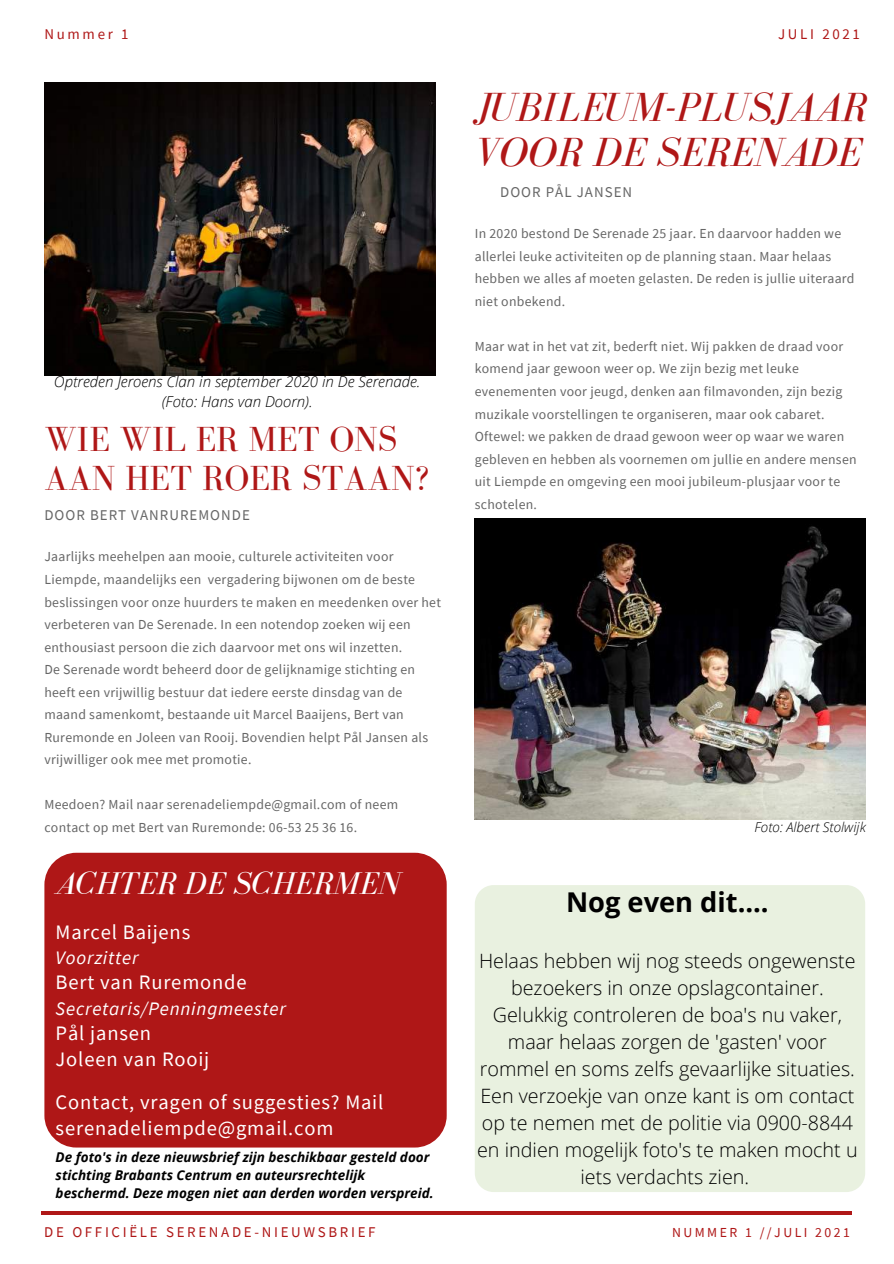
<style>
.page{position:relative;width:894px;height:1264px;background:#fff}
.page>*{position:absolute;margin:0;border:0;box-sizing:border-box;transform-origin:0 0}
.t1{font:italic 41.85px/45px "Bodoni FLF";color:#af1717}
.t2{font:35.85px/39.5px "Bodoni FLF";color:#af1717}
.t3{font:italic 32.25px "Bodoni FLF";color:#fff}
.t4{font:700 27.3px "Open Sans";color:#000}
.t5{font:20.55px/26.4px "Source Sans Pro";letter-spacing:.04em;color:#fff}
.t6{font:300 19.8px/27px "Open Sans";color:#000;text-align:center}
.t7{font:italic 19.05px "Source Sans Pro";letter-spacing:.04em;color:#fff}
.t8{font:italic 300 15px/20.2px "Open Sans";color:#000;text-align:center}
.t9{font:14.85px "Source Sans Pro";letter-spacing:.18em;color:#af1717}
.t10{font:14.85px "Source Sans Pro";letter-spacing:.07em;color:#666}
.t11{font:13.8px/22.5px "Source Sans Pro";letter-spacing:.02em;color:#666}
.t12{font:13.8px "Source Sans Pro";letter-spacing:.18em;color:#af1717}
.t13{font:italic 700 13.5px/18px "Open Sans";color:#000}
.t14{font:italic 300 13.5px "Open Sans";color:#000}
</style>
<div class="page">
<img style="left:474px;top:518px;width:391px;height:301px">
<img style="left:44px;top:82px;width:391px;height:293px">
<div style="left:44px;top:852px;width:402px;height:295px;background:#af1717;border-radius:32px"></div>
<hr style="left:42px;top:1211px;width:809px;height:3px;background:#af1717">
<div style="left:474px;top:885px;width:390px;height:306px;background:#e9f1e0;border-radius:19px"></div>
<p class="t9" style="left:44px;top:25px;width:86px">Nummer 1</p>
<p class="t9" style="left:777px;top:25px;width:83px">JULI 2021</p>
<p class="t8" style="left:54px;top:371px;width:368px">Optreden Jeroens Clan in september 2020 in De Serenade. (Foto: Hans van Doorn).</p>
<h2 class="t2" style="left:44px;top:419px;width:386px">WIE WIL ER MET ONS<br>AAN HET ROER STAAN?</h2>
<p class="t10" style="left:44px;top:505px;width:207px">DOOR BERT VANRUREMONDE</p>
<p class="t11" style="left:44px;top:545px;width:398px">Jaarlijks meehelpen aan mooie, culturele activiteiten voor Liempde, maandelijks een vergadering bijwonen om de beste beslissingen voor onze huurders te maken en meedenken over het verbeteren van De Serenade. In een notendop zoeken wij een enthousiast persoon die zich daarvoor met ons wil inzetten.<br>De Serenade wordt beheerd door de gelijknamige stichting en heeft een vrijwillig bestuur dat iedere eerste dinsdag van de maand samenkomt, bestaande uit Marcel Baaijens, Bert van Ruremonde en Joleen van Rooij. Bovendien helpt Pål Jansen als vrijwilliger ook mee met promotie.</p>
<p class="t11" style="left:44px;top:793px;width:355px">Meedoen? Mail naar serenadeliempde@gmail.com of neem contact op met Bert van Ruremonde: 06-53 25 36 16.</p>
<h3 class="t3" style="left:56px;top:865px;width:346px">ACHTER DE SCHERMEN</h3>
<h3 class="t5" style="left:56px;top:918px;width:136px">Marcel Baijens</h3>
<h3 class="t7" style="left:56px;top:945px;width:84px">Voorzitter</h3>
<h3 class="t5" style="left:56px;top:968px;width:192px">Bert van Ruremonde</h3>
<h3 class="t7" style="left:56px;top:995px;width:232px">Secretaris/Penningmeester</h3>
<h3 class="t5" style="left:56px;top:1019px;width:155px">Pål jansen<br>Joleen van Rooij</h3>
<h3 class="t5" style="left:56px;top:1088px;width:329px">Contact, vragen of suggesties? Mail serenadeliempde@gmail.com</h3>
<p class="t13" style="left:56px;top:1147px;width:379px">De foto's in deze nieuwsbrief zijn beschikbaar gesteld door stichting Brabants Centrum en auteursrechtelijk beschermd. Deze mogen niet aan derden worden verspreid.</p>
<h1 class="t1" style="left:474px;top:84px;width:394px">JUBILEUM-PLUSJAAR<br>VOOR DE SERENADE</h1>
<p class="t10" style="left:500px;top:182px;width:133px">DOOR PÅL JANSEN</p>
<p class="t11" style="left:474px;top:222px;width:381px">In 2020 bestond De Serenade 25 jaar. En daarvoor hadden we allerlei leuke activiteiten op de planning staan. Maar helaas hebben we alles af moeten gelasten. De reden is jullie uiteraard niet onbekend.</p>
<p class="t11" style="left:474px;top:335px;width:383px">Maar wat in het vat zit, bederft niet. Wij pakken de draad voor komend jaar gewoon weer op. We zijn bezig met leuke evenementen voor jeugd, denken aan filmavonden, zijn bezig muzikale voorstellingen te organiseren, maar ook cabaret.<br>Oftewel: we pakken de draad gewoon weer op waar we waren gebleven en hebben als voornemen om jullie en andere mensen uit Liempde en omgeving een mooi jubileum-plusjaar voor te schotelen.</p>
<p class="t14" style="left:754px;top:817px;width:113px">Foto: Albert Stolwijk</p>
<h3 class="t4" style="left:566px;top:882px;width:204px">Nog even dit....</h3>
<p class="t6" style="left:477px;top:946px;width:382px">Helaas hebben wij nog steeds ongewenste bezoekers in onze opslagcontainer.<br>Gelukkig controleren de boa's nu vaker, maar helaas zorgen de 'gasten' voor rommel en soms zelfs gevaarlijke situaties.<br>Een verzoekje van onze kant is om contact op te nemen met de politie via 0900-8844 en indien mogelijk foto's te maken mocht u iets verdachts zien.</p>
<p class="t9" style="left:44px;top:1222px;width:333px">DE OFFICIËLE SERENADE-NIEUWSBRIEF</p>
<p class="t12" style="left:672px;top:1222px;width:179px">NUMMER 1 //JULI 2021</p>
</div>
